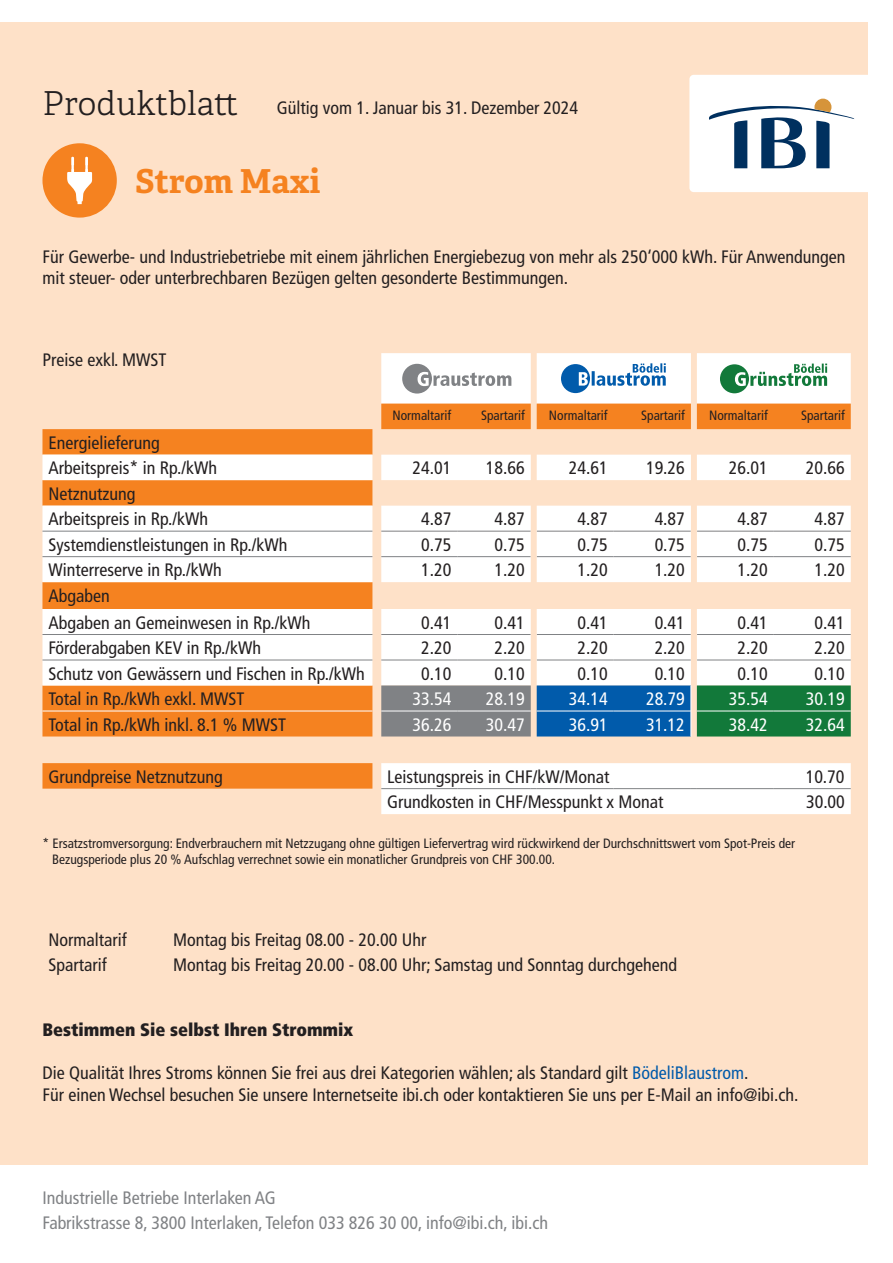
<style>
.page{position:relative;width:893px;height:1263px;background:#fff}
.page>*{position:absolute;margin:0;border:0;box-sizing:border-box;transform-origin:0 0}
.t1{font:300 33px "Adelle";color:#231f20}
.t2{font:700 33px "Adelle";color:#f58220}
.t3{font:condensed 18px/21px "Frutiger LT Std";color:#231f20}
.t4{font:condensed 18px/25.2px "Frutiger LT Std";color:#808285}
.t5{font:condensed 18px "Frutiger LT Std";color:#fff}
.t6{font:900 condensed 18px "Frutiger LT Std";color:#231f20}
.t7{font:condensed 18px "Frutiger LT Pro";color:#231f20}
.t8{font:condensed 13.5px/16.2px "Frutiger LT Std";color:#231f20}
.s1{color:#015aaa}
</style>
<div class="page">
<div style="left:0;top:23px;width:867px;height:1142px;background:#fee1c8"></div>
<div style="left:689px;top:75px;width:204px;height:117px;background:#fff;border-radius:4px"></div>
<svg style="left:42px;top:143px;width:75px;height:75px"></svg>
<svg style="left:42px;top:429px;width:330px;height:26px;background:#f58525"></svg>
<svg style="left:42px;top:455px;width:809px;height:359px;fill:#fff"></svg>
<div style="left:381px;top:455px;width:470px;height:25px;background:#fff"></div>
<div style="left:381px;top:506px;width:470px;height:25px;background:#fff"></div>
<div style="left:381px;top:685px;width:150px;height:51px;background:#808285"></div>
<hr style="left:381px;top:788px;width:76px;height:1px;background:#808285">
<hr style="left:457px;top:788px;width:74px;height:1px;background:#808285">
<hr style="left:537px;top:788px;width:77px;height:1px;background:#808285">
<hr style="left:614px;top:788px;width:77px;height:1px;background:#808285">
<hr style="left:697px;top:788px;width:77px;height:1px;background:#808285">
<hr style="left:774px;top:788px;width:77px;height:1px;background:#808285">
<hr style="left:42px;top:711px;width:330px;height:1px;background:#fff">
<hr style="left:381px;top:711px;width:76px;height:1px;background:#fff">
<hr style="left:457px;top:711px;width:74px;height:1px;background:#fff">
<svg style="left:537px;top:685px;width:314px;height:51px;background:#147077"></svg>
<hr style="left:697px;top:711px;width:77px;height:1px;background:#fff">
<hr style="left:774px;top:711px;width:77px;height:1px;background:#fff">
<hr style="left:42px;top:531px;width:330px;height:1px;background:#808285">
<hr style="left:42px;top:556px;width:330px;height:1px;background:#808285">
<hr style="left:381px;top:531px;width:76px;height:1px;background:#808285">
<hr style="left:457px;top:531px;width:74px;height:1px;background:#808285">
<hr style="left:381px;top:556px;width:76px;height:1px;background:#808285">
<hr style="left:457px;top:556px;width:74px;height:1px;background:#808285">
<hr style="left:537px;top:531px;width:77px;height:1px;background:#808285">
<hr style="left:614px;top:531px;width:77px;height:1px;background:#808285">
<hr style="left:537px;top:556px;width:77px;height:1px;background:#808285">
<hr style="left:614px;top:556px;width:77px;height:1px;background:#808285">
<hr style="left:697px;top:531px;width:77px;height:1px;background:#808285">
<hr style="left:774px;top:531px;width:77px;height:1px;background:#808285">
<hr style="left:697px;top:556px;width:77px;height:1px;background:#808285">
<hr style="left:774px;top:556px;width:77px;height:1px;background:#808285">
<hr style="left:42px;top:634px;width:330px;height:1px;background:#808285">
<hr style="left:42px;top:660px;width:330px;height:1px;background:#808285">
<hr style="left:457px;top:634px;width:74px;height:1px;background:#808285">
<hr style="left:457px;top:660px;width:74px;height:1px;background:#808285">
<hr style="left:537px;top:634px;width:77px;height:1px;background:#808285">
<hr style="left:614px;top:634px;width:77px;height:1px;background:#808285">
<hr style="left:537px;top:660px;width:77px;height:1px;background:#808285">
<hr style="left:614px;top:660px;width:77px;height:1px;background:#808285">
<hr style="left:381px;top:634px;width:76px;height:1px;background:#808285">
<hr style="left:381px;top:660px;width:76px;height:1px;background:#808285">
<hr style="left:697px;top:634px;width:77px;height:1px;background:#808285">
<hr style="left:774px;top:634px;width:77px;height:1px;background:#808285">
<hr style="left:697px;top:660px;width:77px;height:1px;background:#808285">
<hr style="left:774px;top:660px;width:77px;height:1px;background:#808285">
<svg style="left:381px;top:353px;width:470px;height:76px;background:#e7c7a7"></svg>
<svg style="left:709px;top:99px;width:145px;height:69px"></svg>
<p class="t1" style="left:42px;top:83px;width:197px">Produktblatt</p>
<p class="t3" style="left:277px;top:98px;width:303px">Gültig vom 1. Januar bis 31. Dezember 2024</p>
<p class="t2" style="left:135px;top:160px;width:186px">Strom Maxi</p>
<p class="t3" style="left:42px;top:247px;width:804px">Für Gewerbe- und Industriebetriebe mit einem jährlichen Energiebezug von mehr als 250‘000 kWh. Für Anwendungen mit steuer- oder unterbrechbaren Bezügen gelten gesonderte Bestimmungen.</p>
<p class="t7" style="left:42px;top:350px;width:125px">Preise exkl. MWST</p>
<p class="t8" style="left:393px;top:407px;width:60px">Normaltarif</p>
<p class="t8" style="left:481px;top:407px;width:45px">Spartarif</p>
<p class="t8" style="left:549px;top:407px;width:60px">Normaltarif</p>
<p class="t8" style="left:641px;top:407px;width:45px">Spartarif</p>
<p class="t8" style="left:709px;top:407px;width:60px">Normaltarif</p>
<p class="t8" style="left:801px;top:407px;width:45px">Spartarif</p>
<p class="t3" style="left:48px;top:432px;width:113px">Energielieferung</p>
<p class="t3" style="left:48px;top:457px;width:170px">Arbeitspreis* in Rp./kWh</p>
<p class="t3" style="left:412px;top:457px;width:40px">24.01</p>
<p class="t3" style="left:486px;top:457px;width:40px">18.66</p>
<p class="t3" style="left:569px;top:457px;width:40px">24.61</p>
<p class="t3" style="left:646px;top:457px;width:40px">19.26</p>
<p class="t3" style="left:729px;top:457px;width:40px">26.01</p>
<p class="t3" style="left:806px;top:457px;width:40px">20.66</p>
<p class="t3" style="left:48px;top:483px;width:89px">Netznutzung</p>
<p class="t3" style="left:48px;top:508px;width:161px">Arbeitspreis in Rp./kWh</p>
<p class="t3" style="left:421px;top:508px;width:32px">4.87</p>
<p class="t3" style="left:494px;top:508px;width:32px">4.87</p>
<p class="t3" style="left:577px;top:508px;width:32px">4.87</p>
<p class="t3" style="left:655px;top:508px;width:32px">4.87</p>
<p class="t3" style="left:738px;top:508px;width:32px">4.87</p>
<p class="t3" style="left:814px;top:508px;width:32px">4.87</p>
<p class="t3" style="left:48px;top:534px;width:240px">Systemdienstleistungen in Rp./kWh</p>
<p class="t3" style="left:421px;top:534px;width:32px">0.75</p>
<p class="t3" style="left:494px;top:534px;width:32px">0.75</p>
<p class="t3" style="left:577px;top:534px;width:32px">0.75</p>
<p class="t3" style="left:655px;top:534px;width:32px">0.75</p>
<p class="t3" style="left:738px;top:534px;width:32px">0.75</p>
<p class="t3" style="left:814px;top:534px;width:32px">0.75</p>
<p class="t3" style="left:48px;top:559px;width:175px">Winterreserve in Rp./kWh</p>
<p class="t3" style="left:421px;top:559px;width:32px">1.20</p>
<p class="t3" style="left:494px;top:559px;width:32px">1.20</p>
<p class="t3" style="left:577px;top:559px;width:32px">1.20</p>
<p class="t3" style="left:655px;top:559px;width:32px">1.20</p>
<p class="t3" style="left:738px;top:559px;width:32px">1.20</p>
<p class="t3" style="left:814px;top:559px;width:32px">1.20</p>
<p class="t3" style="left:48px;top:585px;width:63px">Abgaben</p>
<p class="t3" style="left:48px;top:612px;width:263px">Abgaben an Gemeinwesen in Rp./kWh</p>
<p class="t3" style="left:421px;top:612px;width:32px">0.41</p>
<p class="t3" style="left:494px;top:612px;width:32px">0.41</p>
<p class="t3" style="left:577px;top:612px;width:32px">0.41</p>
<p class="t3" style="left:655px;top:612px;width:32px">0.41</p>
<p class="t3" style="left:738px;top:612px;width:32px">0.41</p>
<p class="t3" style="left:814px;top:612px;width:32px">0.41</p>
<p class="t3" style="left:48px;top:637px;width:214px">Förderabgaben KEV in Rp./kWh</p>
<p class="t3" style="left:421px;top:637px;width:32px">2.20</p>
<p class="t3" style="left:494px;top:637px;width:32px">2.20</p>
<p class="t3" style="left:577px;top:637px;width:32px">2.20</p>
<p class="t3" style="left:655px;top:637px;width:32px">2.20</p>
<p class="t3" style="left:738px;top:637px;width:32px">2.20</p>
<p class="t3" style="left:814px;top:637px;width:32px">2.20</p>
<p class="t3" style="left:48px;top:663px;width:318px">Schutz von Gewässern und Fischen in Rp./kWh</p>
<p class="t3" style="left:421px;top:663px;width:32px">0.10</p>
<p class="t3" style="left:494px;top:663px;width:32px">0.10</p>
<p class="t3" style="left:577px;top:663px;width:32px">0.10</p>
<p class="t3" style="left:655px;top:663px;width:32px">0.10</p>
<p class="t3" style="left:738px;top:663px;width:32px">0.10</p>
<p class="t3" style="left:814px;top:663px;width:32px">0.10</p>
<p class="t3" style="left:48px;top:688px;width:197px">Total in Rp./kWh exkl. MWST</p>
<p class="t5" style="left:412px;top:688px;width:40px">33.54</p>
<p class="t5" style="left:486px;top:688px;width:40px">28.19</p>
<p class="t5" style="left:569px;top:688px;width:40px">34.14</p>
<p class="t5" style="left:646px;top:688px;width:40px">28.79</p>
<p class="t5" style="left:729px;top:688px;width:40px">35.54</p>
<p class="t5" style="left:806px;top:688px;width:40px">30.19</p>
<p class="t3" style="left:48px;top:714px;width:239px">Total in Rp./kWh inkl. 8.1 % MWST</p>
<p class="t5" style="left:412px;top:714px;width:40px">36.26</p>
<p class="t5" style="left:486px;top:714px;width:40px">30.47</p>
<p class="t5" style="left:569px;top:714px;width:40px">36.91</p>
<p class="t5" style="left:646px;top:714px;width:40px">31.12</p>
<p class="t5" style="left:729px;top:714px;width:40px">38.42</p>
<p class="t5" style="left:806px;top:714px;width:40px">32.64</p>
<p class="t3" style="left:48px;top:766px;width:176px">Grundpreise Netznutzung</p>
<p class="t3" style="left:387px;top:766px;width:224px">Leistungspreis in CHF/kW/Monat</p>
<p class="t3" style="left:806px;top:766px;width:40px">10.70</p>
<p class="t3" style="left:387px;top:791px;width:278px">Grundkosten in CHF/Messpunkt x Monat</p>
<p class="t3" style="left:806px;top:791px;width:40px">30.00</p>
<p class="t8" style="left:52px;top:835px;width:744px;text-indent:-10px">* Ersatzstromversorgung: Endverbrauchern mit Netzzugang ohne gültigen Liefervertrag wird rückwirkend der Durchschnittswert vom Spot-Preis der<br>Bezugsperiode plus 20 % Aufschlag verrechnet sowie ein monatlicher Grundpreis von CHF 300.00.</p>
<p class="t3" style="left:48px;top:929px;width:80px">Normaltarif</p>
<p class="t3" style="left:173px;top:929px;width:255px">Montag bis Freitag 08.00 - 20.00 Uhr</p>
<p class="t3" style="left:48px;top:954px;width:60px">Spartarif</p>
<p class="t3" style="left:173px;top:954px;width:505px">Montag bis Freitag 20.00 - 08.00 Uhr; Samstag und Sonntag durchgehend</p>
<p class="t6" style="left:42px;top:1019px;width:312px">Bestimmen Sie selbst Ihren Strommix</p>
<p class="t3" style="left:42px;top:1062px;width:758px;line-height:21.6px">Die Qualität Ihres Stroms können Sie frei aus drei Kategorien wählen; als Standard gilt <span class="s1">BödeliBlaustrom</span>.<br>Für einen Wechsel besuchen Sie unsere Internetseite ibi.ch oder kontaktieren Sie uns per E-Mail an info@ibi.ch.</p>
<p class="t4" style="left:42px;top:1185px;width:507px">Industrielle Betriebe Interlaken AG<br>Fabrikstrasse 8, 3800 Interlaken, Telefon 033 826 30 00, info@ibi.ch, ibi.ch</p>
</div>
